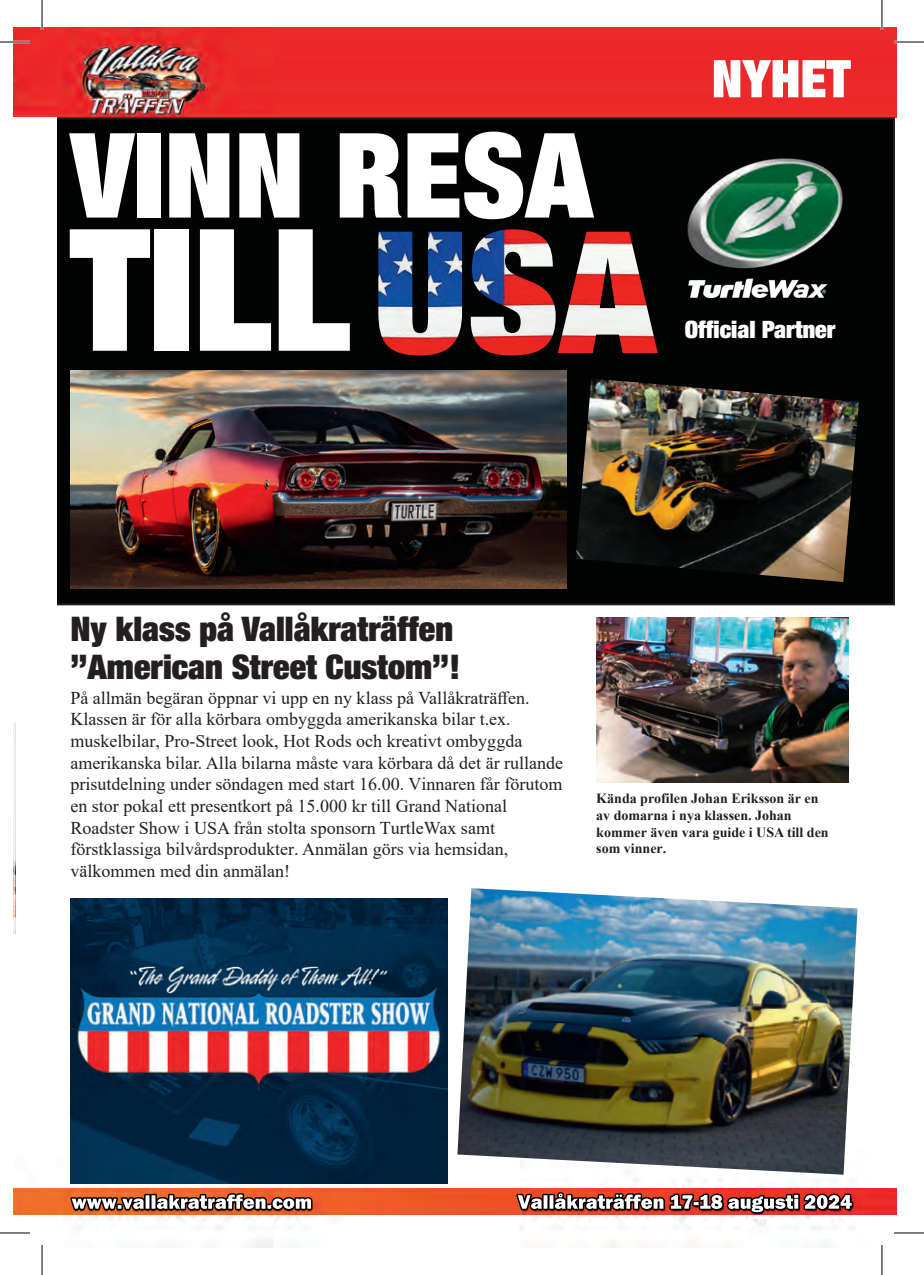
<style>
.page{position:relative;width:924px;height:1275px;background:#fff}
.page>*{position:absolute;margin:0;border:0;box-sizing:border-box;transform-origin:0 0}
.t1{font:900 condensed 170px "Helvetica Neue LT Std";color:#fff}
.t2{font:900 condensed 118px "Helvetica Neue LT Std";color:#fff}
.t3{font:900 condensed 52px "Helvetica Neue LT Std";color:#fff}
.t4{font:900 condensed 34px "Helvetica Neue LT Std";color:#231f20}
.t5{font:900 condensed 24px "Helvetica Neue LT Std";color:#fff}
.t6{font:18px/21.6px "Times New Roman";color:#231f20}
.t7{font:700 14px/16.8px "Times New Roman";color:#231f20}
</style>
<div class="page">
<img style="left:56px;top:117px;width:839px;height:1130px">
<img style="left:56px;top:28px;width:839px;height:89px">
<img style="left:56px;top:1189px;width:839px;height:25px">
<img style="left:516px;top:1193px;width:141px;height:17px">
<div style="left:32px;top:118px;width:861px;height:486px;background:#020303"></div>
<img style="left:70px;top:371px;width:496px;height:217px">
<img style="left:14px;top:116px;width:42px;height:1099px">
<img style="left:14px;top:28px;width:42px;height:88px">
<img style="left:14px;top:1189px;width:42px;height:25px">
<img style="left:378px;top:229px;width:279px;height:126px">
<img style="left:576px;top:378px;width:282px;height:204px">
<img style="left:596px;top:617px;width:252px;height:165px">
<img style="left:14px;top:723px;width:1px;height:210px">
<img style="left:457px;top:888px;width:400px;height:286px">
<img style="left:70px;top:898px;width:377px;height:285px">
<img style="left:687px;top:158px;width:156px;height:139px">
<hr style="left:0;top:41px;width:30px;height:2px;background:#fff">
<hr style="left:893px;top:41px;width:30px;height:2px;background:#fff">
<hr style="left:893px;top:1231px;width:30px;height:3px;background:#fff">
<hr style="left:41px;top:0;width:2px;height:30px;background:#fff">
<hr style="left:880px;top:0;width:2px;height:30px;background:#fff">
<hr style="left:880px;top:1245px;width:2px;height:30px;background:#fff">
<hr style="left:0;top:42px;width:30px;height:1px;background:#000">
<hr style="left:893px;top:42px;width:30px;height:1px;background:#000">
<hr style="left:0;top:1232px;width:30px;height:1px;background:#000">
<hr style="left:893px;top:1232px;width:30px;height:1px;background:#000">
<hr style="left:42px;top:0;width:1px;height:30px;background:#000">
<hr style="left:42px;top:1245px;width:1px;height:30px;background:#000">
<hr style="left:881px;top:0;width:1px;height:30px;background:#000">
<hr style="left:881px;top:1245px;width:1px;height:30px;background:#000">
<p class="t2" style="left:70px;top:100px;width:524px">VINN RESA</p>
<p class="t1" style="left:70px;top:181px;width:282px">TILL</p>
<p class="t3" style="left:711px;top:45px;width:140px">NYHET</p>
<p class="t5" style="left:684px;top:314px;width:152px">Official Partner</p>
<p class="t4" style="left:70px;top:607px;width:384px">Ny klass på Vallåkraträffen</p>
<p class="t4" style="left:70px;top:644px;width:391px">”American Street Custom”!</p>
<p class="t6" style="left:70px;top:686px;width:494px">På allmän begäran öppnar vi upp en ny klass på Vallåkraträffen.<br>Klassen är för alla körbara ombyggda amerikanska bilar t.ex. muskelbilar, Pro-Street look, Hot Rods och kreativt ombyggda amerikanska bilar. Alla bilarna måste vara körbara då det är rullande prisutdelning under söndagen med start 16.00. Vinnaren får förutom en stor pokal ett presentkort på 15.000 kr till Grand National Roadster Show i USA från stolta sponsorn TurtleWax samt förstklassiga bilvårdsprodukter. Anmälan görs via hemsidan, välkommen med din anmälan!</p>
<p class="t7" style="left:596px;top:789px;width:234px">Kända profilen Johan Eriksson är en av domarna i nya klassen. Johan kommer även vara guide i USA till den som vinner.</p>
</div>
